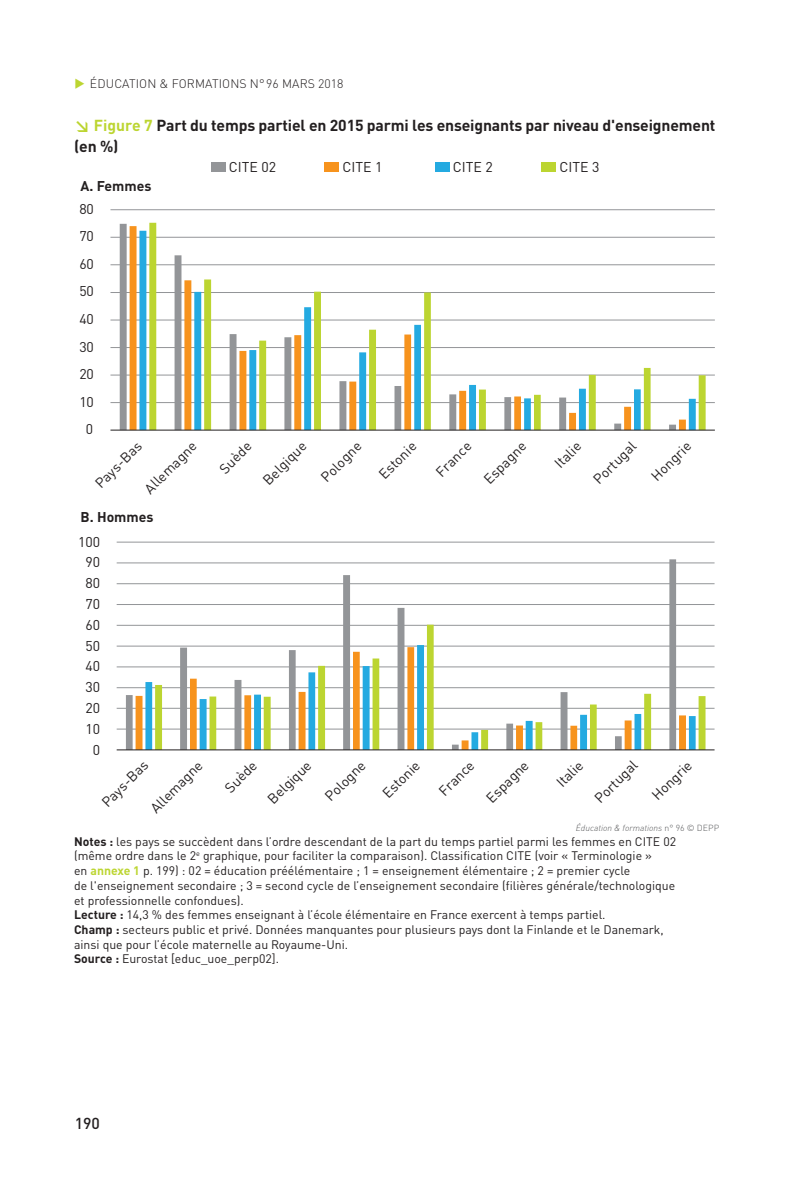
<style>
.page{position:relative;width:794px;height:1191px;background:#fff}
.page>*{position:absolute;margin:0;border:0;box-sizing:border-box;transform-origin:0 0}
.Titre{font:700 15.75px/21px "DINOT";letter-spacing:-.01em;color:#231f20}
.t1{font:500 15.75px "DINOT";color:#231f20}
.t2{font:14px "DINOT";color:#231f20}
.t3{font:700 14px "DINOT";color:#231f20}
.Courant{font:12.25px/14.7px "DINOT";color:#231f20}
.Titre_courant__gauch{font:300 12.25px "DINOT";letter-spacing:.01em;color:#231f20}
.Titre-2{font:italic 300 8.75px "DINOT";color:#57585a}
.s1{color:#bcd531}
.s2{font-style:normal}
.s3{font-weight:700}
.s4{font-weight:700;color:#bcd531}
</style>
<div class="page">
<div style="left:210px;top:162px;width:15px;height:10px;background:#939598"></div>
<div style="left:324px;top:162px;width:15px;height:10px;background:#f7931d"></div>
<div style="left:434px;top:162px;width:15px;height:10px;background:#24aae1"></div>
<div style="left:541px;top:162px;width:15px;height:10px;background:#bcd531"></div>
<hr style="left:110px;top:209px;width:605px;height:1px;background:#939598">
<hr style="left:110px;top:237px;width:605px;height:1px;background:#939598">
<hr style="left:110px;top:264px;width:605px;height:1px;background:#939598">
<hr style="left:110px;top:292px;width:605px;height:1px;background:#939598">
<hr style="left:110px;top:320px;width:605px;height:1px;background:#939598">
<hr style="left:110px;top:347px;width:605px;height:1px;background:#939598">
<hr style="left:110px;top:375px;width:605px;height:1px;background:#939598">
<hr style="left:110px;top:402px;width:605px;height:1px;background:#939598">
<svg style="left:149px;top:223px;width:556px;height:207px"></svg>
<hr style="left:110px;top:430px;width:605px;height:1px;background:#231f20">
<hr style="left:117px;top:542px;width:597px;height:1px;background:#939598">
<hr style="left:117px;top:562px;width:597px;height:1px;background:#939598">
<hr style="left:117px;top:583px;width:597px;height:1px;background:#939598">
<hr style="left:117px;top:604px;width:597px;height:1px;background:#939598">
<hr style="left:117px;top:625px;width:597px;height:1px;background:#939598">
<hr style="left:117px;top:646px;width:597px;height:1px;background:#939598">
<hr style="left:117px;top:666px;width:597px;height:1px;background:#939598">
<hr style="left:117px;top:687px;width:597px;height:1px;background:#939598">
<hr style="left:117px;top:708px;width:597px;height:1px;background:#939598">
<hr style="left:117px;top:729px;width:597px;height:1px;background:#939598">
<svg style="left:126px;top:559px;width:550px;height:190px"></svg>
<svg style="left:155px;top:624px;width:550px;height:125px"></svg>
<hr style="left:117px;top:749px;width:597px;height:1px;background:#231f20">
<p class="Titre_courant__gauch" style="left:74px;top:76px;width:270px"><span class="s1">◆</span> ÉDUCATION &amp; FORMATIONS N°96 MARS 2018</p>
<p class="Titre" style="left:74px;top:114px;width:643px"><span class="s1">↘ Figure 7</span> Part du temps partiel en 2015 parmi les enseignants par niveau d'enseignement (en %)</p>
<p class="t3" style="left:81px;top:177px;width:72px">A. Femmes</p>
<p class="t2" style="left:79px;top:200px;width:16px">80</p>
<p class="t2" style="left:79px;top:227px;width:16px">70</p>
<p class="t2" style="left:79px;top:255px;width:16px">60</p>
<p class="t2" style="left:79px;top:283px;width:16px">50</p>
<p class="t2" style="left:79px;top:310px;width:16px">40</p>
<p class="t2" style="left:79px;top:338px;width:16px">30</p>
<p class="t2" style="left:79px;top:365px;width:16px">20</p>
<p class="t2" style="left:79px;top:393px;width:16px">10</p>
<p class="t2" style="left:86px;top:420px;width:9px">0</p>
<p class="t2" style="left:229px;top:158px;width:49px">CITE 02</p>
<p class="t2" style="left:342px;top:158px;width:41px">CITE 1</p>
<p class="t2" style="left:453px;top:158px;width:41px">CITE 2</p>
<p class="t2" style="left:559px;top:158px;width:41px">CITE 3</p>
<p class="t2" style="left:91px;top:479px;width:61px;rotate:-45deg">Pays-Bas</p>
<p class="t2" style="left:141px;top:485px;width:69px;rotate:-45deg">Allemagne</p>
<p class="t2" style="left:216px;top:465px;width:40px;rotate:-45deg">Suède</p>
<p class="t2" style="left:259px;top:476px;width:57px;rotate:-45deg">Belgique</p>
<p class="t2" style="left:317px;top:473px;width:52px;rotate:-45deg">Pologne</p>
<p class="t2" style="left:375px;top:470px;width:48px;rotate:-45deg">Estonie</p>
<p class="t2" style="left:432px;top:468px;width:45px;rotate:-45deg">France</p>
<p class="t2" style="left:480px;top:475px;width:55px;rotate:-45deg">Espagne</p>
<p class="t2" style="left:551px;top:459px;width:33px;rotate:-45deg">Italie</p>
<p class="t2" style="left:589px;top:475px;width:56px;rotate:-45deg">Portugal</p>
<p class="t2" style="left:647px;top:472px;width:51px;rotate:-45deg">H ongrie</p>
<p class="t3" style="left:81px;top:507px;width:74px">B. Hommes</p>
<p class="t2" style="left:78px;top:533px;width:24px">100</p>
<p class="t2" style="left:85px;top:553px;width:16px">90</p>
<p class="t2" style="left:85px;top:574px;width:16px">80</p>
<p class="t2" style="left:85px;top:595px;width:16px">70</p>
<p class="t2" style="left:85px;top:616px;width:16px">60</p>
<p class="t2" style="left:85px;top:637px;width:16px">50</p>
<p class="t2" style="left:85px;top:657px;width:16px">40</p>
<p class="t2" style="left:85px;top:678px;width:16px">30</p>
<p class="t2" style="left:85px;top:699px;width:16px">20</p>
<p class="t2" style="left:85px;top:720px;width:16px">10</p>
<p class="t2" style="left:93px;top:740px;width:9px">0</p>
<p class="t2" style="left:98px;top:798px;width:61px;rotate:-45deg">Pays-Bas</p>
<p class="t2" style="left:147px;top:804px;width:68px;rotate:-45deg">Allemagne</p>
<p class="t2" style="left:221px;top:784px;width:40px;rotate:-45deg">Suède</p>
<p class="t2" style="left:264px;top:795px;width:56px;rotate:-45deg">Belgique</p>
<p class="t2" style="left:321px;top:792px;width:52px;rotate:-45deg">Pologne</p>
<p class="t2" style="left:379px;top:789px;width:48px;rotate:-45deg">Estonie</p>
<p class="t2" style="left:435px;top:787px;width:45px;rotate:-45deg">France</p>
<p class="t2" style="left:482px;top:794px;width:55px;rotate:-45deg">Espagne</p>
<p class="t2" style="left:552px;top:778px;width:32px;rotate:-45deg">Italie</p>
<p class="t2" style="left:591px;top:794px;width:55px;rotate:-45deg">Portugal</p>
<p class="t2" style="left:648px;top:791px;width:51px;rotate:-45deg">H ongrie</p>
<p class="Titre-2" style="left:576px;top:822px;width:145px">Éducation &amp; formations <span class="s2">n° 96 © DEPP</span></p>
<p class="Courant" style="left:74px;top:833px;width:603px"><span class="s3">Notes :</span> les pays se succèdent dans l’ordre descendant de la part du temps partiel parmi les femmes en CITE 02 (même ordre dans le 2<sup>e</sup> graphique, pour faciliter la comparaison). Classification CITE (voir « Terminologie »<br>en <span class="s4">annexe 1</span> p. 199) : 02 = éducation préélémentaire ; 1 = enseignement élémentaire ; 2 = premier cycle<br>de l'enseignement secondaire ; 3 = second cycle de l’enseignement secondaire (filières générale/technologique et professionnelle confondues).</p>
<p class="Courant" style="left:74px;top:907px;width:533px"><span class="s3">Lecture :</span> 14,3 % des femmes enseignant à l’école élémentaire en France exercent à temps partiel.</p>
<p class="Courant" style="left:74px;top:922px;width:591px"><span class="s3">Champ :</span> secteurs public et privé. Données manquantes pour plusieurs pays dont la Finlande et le Danemark, ainsi que pour l’école maternelle au Royaume-Uni.</p>
<p class="Courant" style="left:74px;top:951px;width:206px"><span class="s3">Source :</span> Eurostat [educ_uoe_perp02].</p>
<p class="t1" style="left:75px;top:1112px;width:27px">190</p>
</div>
